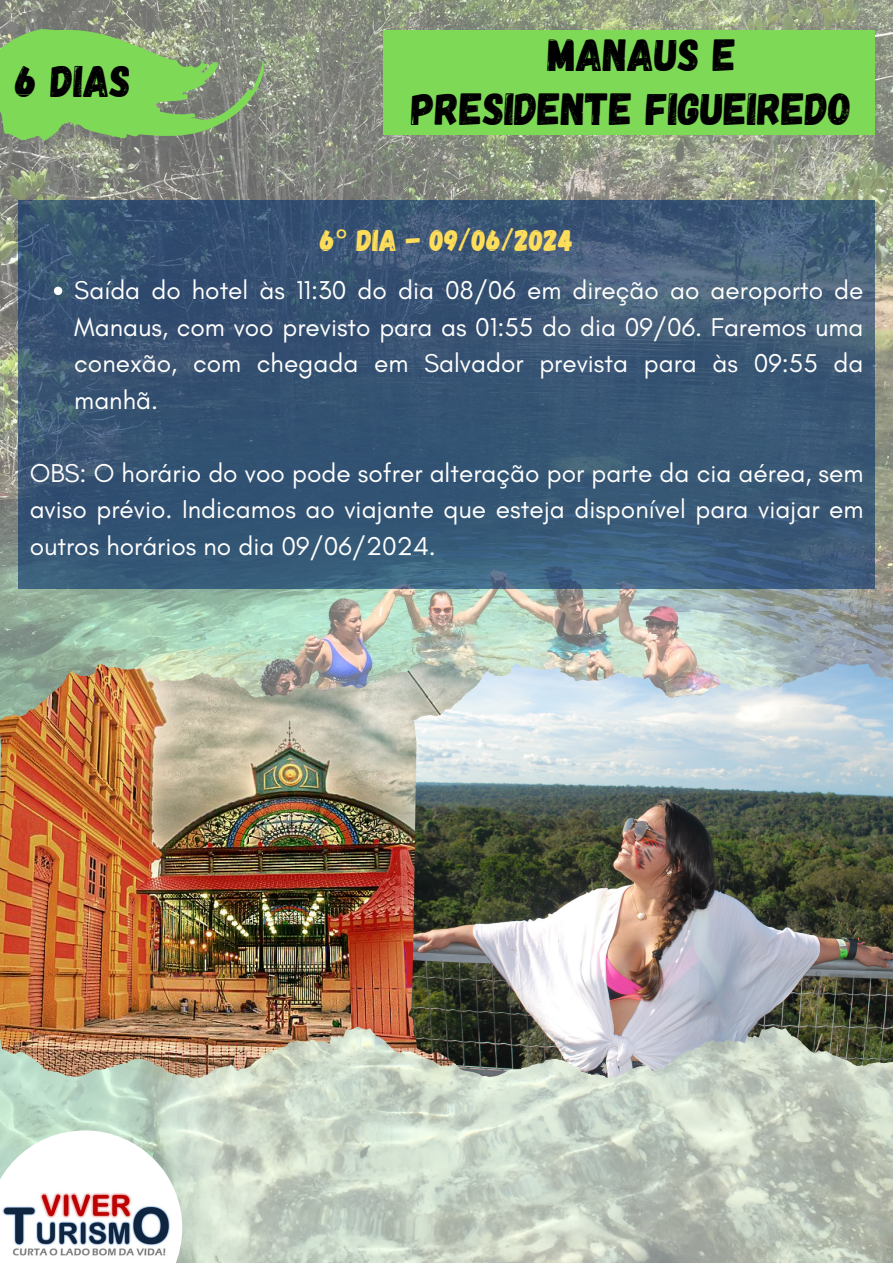
<style>
.page{position:relative;width:893px;height:1263px;background:#fff}
.page>*{position:absolute;margin:0;border:0;box-sizing:border-box;transform-origin:0 0}
.t1{font:45px "Gagalin";color:#000}
.t2{font:44.17px "Gagalin";color:#000}
.t3{font:30px "Gagalin";color:#ffde59}
.t4{font:26.25px/36.6px "Glacial Indifference";color:#fff;text-align:justify}
.s1{font-family:"Noto Sans"}
</style>
<div class="page">
<img style="left:0;top:0;width:893px;height:1263px">
<img style="left:0;top:1130px;width:182px;height:133px">
<svg style="left:18px;top:200px;width:857px;height:389px;background:#395776"></svg>
<img style="left:107px;top:663px;width:377px;height:367px">
<img style="left:522px;top:663px;width:371px;height:367px">
<svg style="left:0;top:29px;width:264px;height:112px;background:#82bc66"></svg>
<div style="left:384px;top:30px;width:491px;height:104px;background:#7ed957"></div>
<svg style="left:54px;top:287px;width:8px;height:8px"></svg>
<p class="t2" style="left:16px;top:52px;width:117px">6 DIAS</p>
<p class="t1" style="left:548px;top:26px;width:190px">MANAUS E</p>
<p class="t1" style="left:411px;top:80px;width:442px">PRESIDENTE FIGUEIREDO</p>
<p class="t3" style="left:320px;top:221px;width:254px">6<span class="s1">°</span> DIA - 09/06/2024</p>
<p class="t4" style="left:74px;top:272px;width:790px">Saída do hotel às 11:30 do dia 08/06 em direção ao aeroporto de Manaus, com voo previsto para as 01:55 do dia 09/06. Faremos uma conexão, com chegada em Salvador prevista para às 09:55 da manhã.</p>
<p class="t4" style="left:30px;top:454px;width:835px">OBS: O horário do voo pode sofrer alteração por parte da cia aérea, sem aviso prévio. Indicamos ao viajante que esteja disponível para viajar em outros horários no dia 09/06/2024.</p>
</div>
